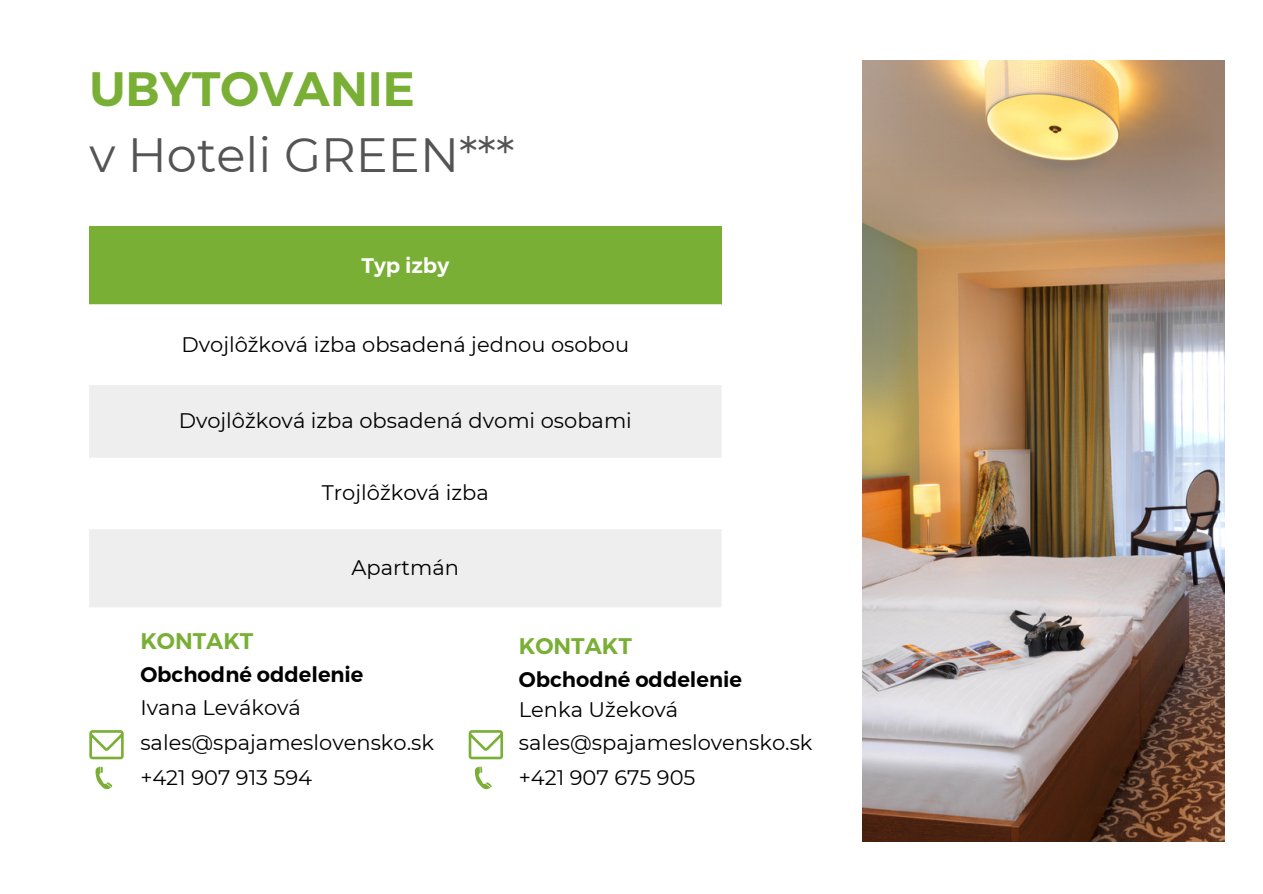
<style>
.page{position:relative;width:1263px;height:894px;background:#fff}
.page>*{position:absolute;margin:0;border:0;box-sizing:border-box;transform-origin:0 0}
.t1{font:48px/66.3px "Montserrat";color:#545454}
.t2{font:600 22.5px "Montserrat";color:#79af35}
.t3{font:21px "Montserrat";color:#000}
.t4{font:600 21px "Montserrat";color:#000}
.t5{font:600 21px "Montserrat";color:#fff}
.s1{font-weight:600;color:#79af35}
</style>
<div class="page">
<img style="left:862px;top:61px;width:361px;height:780px">
<div style="left:89px;top:227px;width:632px;height:78px;background:#79af35"></div>
<svg style="left:89px;top:304px;width:632px;height:1px"></svg>
<svg style="left:89px;top:385px;width:632px;height:222px;fill:#eeeeef"></svg>
<svg style="left:89px;top:730px;width:35px;height:29px"></svg>
<svg style="left:95px;top:766px;width:17px;height:23px"></svg>
<svg style="left:468px;top:730px;width:35px;height:29px"></svg>
<svg style="left:475px;top:766px;width:16px;height:23px"></svg>
<p class="t1" style="left:89px;top:55px;width:427px"><span class="s1">UBYTOVANIE<br></span>v Hoteli GREEN***</p>
<p class="t5" style="left:361px;top:252px;width:89px">Typ izby</p>
<p class="t3" style="left:181px;top:331px;width:449px">Dvojlôžková izba obsadená jednou osobou</p>
<p class="t3" style="left:179px;top:407px;width:454px">Dvojlôžková izba obsadená dvomi osobami</p>
<p class="t3" style="left:322px;top:479px;width:168px">Trojlôžková izba</p>
<p class="t3" style="left:351px;top:554px;width:109px">Apartmán</p>
<p class="t2" style="left:140px;top:627px;width:115px">KONTAKT</p>
<p class="t4" style="left:140px;top:661px;width:225px">Obchodné oddelenie</p>
<p class="t3" style="left:140px;top:694px;width:162px">Ivana Leváková</p>
<p class="t3" style="left:140px;top:729px;width:295px">sales@spajameslovensko.sk</p>
<p class="t3" style="left:140px;top:764px;width:173px">+421 907 913 594</p>
<p class="t2" style="left:519px;top:632px;width:115px">KONTAKT</p>
<p class="t4" style="left:519px;top:666px;width:225px">Obchodné oddelenie</p>
<p class="t3" style="left:519px;top:696px;width:161px">Lenka Užeková</p>
<p class="t3" style="left:519px;top:729px;width:295px">sales@spajameslovensko.sk</p>
<p class="t3" style="left:519px;top:764px;width:178px">+421 907 675 905</p>
</div>
